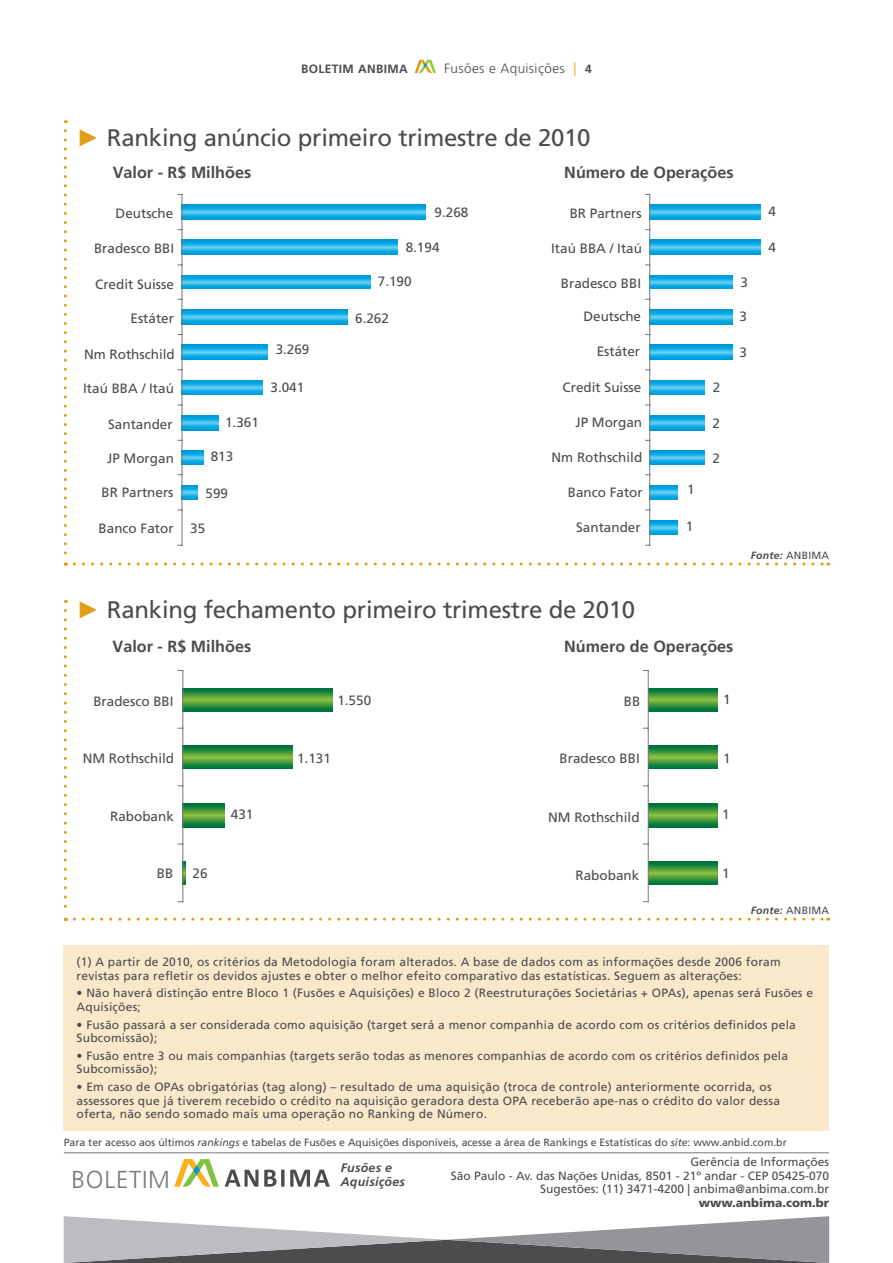
<style>
.page{position:relative;width:893px;height:1263px;background:#fff}
.page>*{position:absolute;margin:0;border:0;box-sizing:border-box;transform-origin:0 0}
.t1{font:300 24.45px "Frutiger CE";letter-spacing:.03em;color:#76787b}
.t2{font:24px "Frutiger";letter-spacing:-.01em;color:#4b4c4d}
.t3{font:700 16.2px "Frutiger";color:#4b4c4d}
.t4{font:13.5px "Frutiger";color:#4b4c4d}
.t5{font:300 13.5px "Frutiger CE";letter-spacing:.03em;color:#4b4c4d}
.t6{font:italic 700 12.45px "Frutiger CE";letter-spacing:.02em;color:#4b4c4d}
.t7{font:12px/13.5px "Frutiger";letter-spacing:.02em;color:#4b4c4d}
.t8{font:12px/13.5px "Frutiger";color:#4b4c4d;text-align:right}
.t9{font:900 12px "Frutiger CE";color:#4b4c4d}
.t10{font:700 12px "Frutiger CE";letter-spacing:.03em;color:#4b4c4d}
.t11{font:10.5px "Frutiger";color:#4b4c4d}
.t12{font:italic 700 10.5px "Frutiger CE";letter-spacing:.02em;color:#4b4c4d}
.s1{color:#e39f13}
.s2{font-family:"Arial";font-weight:700;color:#e39f13}
.s3{font-family:"Frutiger";font-weight:400;font-style:normal}
.s4{font-style:italic}
</style>
<div class="page">
<svg style="left:64px;top:1216px;width:765px;height:47px"></svg>
<svg style="left:415px;top:60px;width:21px;height:13px"></svg>
<svg style="left:225px;top:1169px;width:105px;height:18px"></svg>
<svg style="left:174px;top:1159px;width:45px;height:28px"></svg>
<hr style="left:64px;top:1152px;width:765px;height:1px;background:#76787b">
<svg style="left:183px;top:861px;width:3px;height:24px"></svg>
<svg style="left:183px;top:803px;width:41px;height:24px"></svg>
<svg style="left:183px;top:746px;width:109px;height:23px;background:#3b953e"></svg>
<svg style="left:183px;top:688px;width:149px;height:23px;background:#3b943e"></svg>
<hr style="left:182px;top:670px;width:1px;height:232px;background:#76787b">
<svg style="left:649px;top:861px;width:68px;height:24px;background:#38933d"></svg>
<svg style="left:649px;top:803px;width:68px;height:24px;background:#3a943d"></svg>
<svg style="left:649px;top:746px;width:68px;height:23px;background:#3b953e"></svg>
<svg style="left:649px;top:688px;width:68px;height:23px;background:#3b943e"></svg>
<hr style="left:648px;top:670px;width:1px;height:232px;background:#76787b">
<svg style="left:74px;top:918px;width:755px;height:3px"></svg>
<svg style="left:64px;top:610px;width:3px;height:311px"></svg>
<svg style="left:182px;top:485px;width:15px;height:15px"></svg>
<svg style="left:182px;top:451px;width:22px;height:13px"></svg>
<svg style="left:182px;top:415px;width:36px;height:15px"></svg>
<svg style="left:182px;top:380px;width:80px;height:15px"></svg>
<svg style="left:182px;top:345px;width:86px;height:14px"></svg>
<svg style="left:182px;top:310px;width:165px;height:14px;background:#1eb0e6"></svg>
<svg style="left:182px;top:275px;width:189px;height:14px;background:#1daee6"></svg>
<svg style="left:182px;top:240px;width:216px;height:15px;background:#1daee6"></svg>
<svg style="left:182px;top:205px;width:243px;height:14px;background:#1fb0e6"></svg>
<hr style="left:181px;top:194px;width:1px;height:351px;background:#76787b">
<svg style="left:650px;top:520px;width:28px;height:15px"></svg>
<svg style="left:650px;top:485px;width:28px;height:15px"></svg>
<svg style="left:650px;top:451px;width:54px;height:13px"></svg>
<svg style="left:650px;top:415px;width:54px;height:15px"></svg>
<svg style="left:650px;top:380px;width:54px;height:15px"></svg>
<svg style="left:650px;top:345px;width:82px;height:14px"></svg>
<svg style="left:650px;top:310px;width:82px;height:14px"></svg>
<svg style="left:650px;top:275px;width:82px;height:14px"></svg>
<svg style="left:650px;top:240px;width:110px;height:15px;background:#1daee5"></svg>
<svg style="left:650px;top:205px;width:110px;height:14px;background:#1fb0e6"></svg>
<hr style="left:649px;top:194px;width:1px;height:351px;background:#76787b">
<svg style="left:74px;top:563px;width:755px;height:3px"></svg>
<svg style="left:64px;top:131px;width:3px;height:435px"></svg>
<div style="left:64px;top:945px;width:765px;height:185px;background:#f9e8ca"></div>
<p class="t10" style="left:301px;top:62px;width:108px">BOLETIM ANBIMA</p>
<p class="t5" style="left:444px;top:61px;width:134px">Fusões e Aquisições <span class="s1">|</span></p>
<h2 class="t2" style="left:77px;top:123px;width:516px"><span class="s2">►</span> Ranking anúncio primeiro trimestre de 2010</h2>
<h3 class="t3" style="left:113px;top:162px;width:140px">Valor - R$ Milhões</h3>
<h3 class="t3" style="left:564px;top:162px;width:171px">Número de Operações</h3>
<p class="t4" style="left:116px;top:205px;width:59px">Deutsche</p>
<p class="t4" style="left:435px;top:204px;width:35px">9.268</p>
<p class="t4" style="left:570px;top:205px;width:74px">BR Partners</p>
<p class="t4" style="left:94px;top:241px;width:82px">Bradesco BBI</p>
<p class="t4" style="left:406px;top:240px;width:35px">8.194</p>
<p class="t4" style="left:551px;top:240px;width:92px">Itaú BBA / Itaú</p>
<p class="t4" style="left:95px;top:276px;width:80px">Credit Suisse</p>
<p class="t4" style="left:378px;top:273px;width:35px">7.190</p>
<p class="t4" style="left:561px;top:275px;width:82px">Bradesco BBI</p>
<p class="t4" style="left:740px;top:274px;width:9px">3</p>
<p class="t4" style="left:131px;top:310px;width:45px">Estáter</p>
<p class="t4" style="left:355px;top:310px;width:35px">6.262</p>
<p class="t4" style="left:583px;top:308px;width:59px">Deutsche</p>
<p class="t4" style="left:739px;top:309px;width:9px">3</p>
<p class="t4" style="left:84px;top:346px;width:92px">Nm Rothschild</p>
<p class="t4" style="left:276px;top:341px;width:35px">3.269</p>
<p class="t4" style="left:597px;top:344px;width:45px">Estáter</p>
<p class="t4" style="left:739px;top:345px;width:9px">3</p>
<p class="t4" style="left:83px;top:381px;width:92px">Itaú BBA / Itaú</p>
<p class="t4" style="left:271px;top:379px;width:35px">3.041</p>
<p class="t4" style="left:563px;top:380px;width:80px">Credit Suisse</p>
<p class="t4" style="left:713px;top:380px;width:9px">2</p>
<p class="t4" style="left:108px;top:416px;width:66px">Santander</p>
<p class="t4" style="left:225px;top:414px;width:35px">1.361</p>
<p class="t4" style="left:575px;top:414px;width:68px">JP Morgan</p>
<p class="t4" style="left:713px;top:415px;width:9px">2</p>
<p class="t4" style="left:107px;top:450px;width:68px">JP Morgan</p>
<p class="t4" style="left:102px;top:485px;width:74px">BR Partners</p>
<p class="t4" style="left:211px;top:448px;width:24px">813</p>
<p class="t4" style="left:206px;top:485px;width:24px">599</p>
<p class="t4" style="left:551px;top:450px;width:92px">Nm Rothschild</p>
<p class="t4" style="left:568px;top:484px;width:77px">Banco Fator</p>
<p class="t4" style="left:687px;top:481px;width:9px">1</p>
<p class="t4" style="left:713px;top:450px;width:9px">2</p>
<p class="t4" style="left:99px;top:520px;width:77px">Banco Fator</p>
<p class="t4" style="left:190px;top:520px;width:17px">35</p>
<p class="t4" style="left:576px;top:519px;width:66px">Santander</p>
<p class="t4" style="left:686px;top:518px;width:9px">1</p>
<p class="t4" style="left:768px;top:204px;width:9px">4</p>
<p class="t4" style="left:768px;top:239px;width:9px">4</p>
<h2 class="t2" style="left:77px;top:595px;width:560px"><span class="s2">►</span> Ranking fechamento primeiro trimestre de 2010</h2>
<h3 class="t3" style="left:113px;top:637px;width:140px">Valor - R$ Milhões</h3>
<h3 class="t3" style="left:564px;top:637px;width:171px">Número de Operações</h3>
<p class="t4" style="left:93px;top:693px;width:82px">Bradesco BBI</p>
<p class="t4" style="left:337px;top:693px;width:35px">1.550</p>
<p class="t4" style="left:624px;top:694px;width:18px">BB</p>
<p class="t4" style="left:723px;top:692px;width:9px">1</p>
<p class="t12" style="left:751px;top:549px;width:80px">Fonte: <span class="s3">ANBIMA</span></p>
<p class="t4" style="left:83px;top:751px;width:93px">NM Rothschild</p>
<p class="t4" style="left:297px;top:750px;width:35px">1.131</p>
<p class="t4" style="left:560px;top:751px;width:82px">Bradesco BBI</p>
<p class="t4" style="left:723px;top:750px;width:9px">1</p>
<p class="t4" style="left:110px;top:808px;width:65px">Rabobank</p>
<p class="t4" style="left:231px;top:806px;width:24px">431</p>
<p class="t4" style="left:548px;top:809px;width:93px">NM Rothschild</p>
<p class="t4" style="left:722px;top:807px;width:9px">1</p>
<p class="t4" style="left:157px;top:865px;width:18px">BB</p>
<p class="t4" style="left:193px;top:865px;width:17px">26</p>
<p class="t4" style="left:575px;top:867px;width:65px">Rabobank</p>
<p class="t4" style="left:722px;top:865px;width:9px">1</p>
<p class="t12" style="left:751px;top:904px;width:80px">Fonte: <span class="s3">ANBIMA</span></p>
<p class="t7" style="left:77px;top:955px;width:706px">(1) A partir de 2010, os critérios da Metodologia foram alterados. A base de dados com as informações desde 2006 foram revistas para refletir os devidos ajustes e obter o melhor efeito comparativo das estatísticas. Seguem as alterações:</p>
<p class="t7" style="left:77px;top:986px;width:738px">• Não haverá distinção entre Bloco 1 (Fusões e Aquisições) e Bloco 2 (Reestruturações Societárias + OPAs), apenas será Fusões e<br>Aquisições;</p>
<p class="t7" style="left:77px;top:1018px;width:721px">• Fusão passará a ser considerada como aquisição (target será a menor companhia de acordo com os critérios definidos pela<br>Subcomissão);</p>
<p class="t7" style="left:77px;top:1049px;width:713px">• Fusão entre 3 ou mais companhias (targets serão todas as menores companhias de acordo com os critérios definidos pela<br>Subcomissão);</p>
<p class="t7" style="left:77px;top:1080px;width:705px">• Em caso de OPAs obrigatórias (tag along) – resultado de uma aquisição (troca de controle) anteriormente ocorrida, os assessores que já tiverem recebido o crédito na aquisição geradora desta OPA receberão ape-nas o crédito do valor dessa oferta, não sendo somado mais uma operação no Ranking de Número.</p>
<p class="t11" style="left:64px;top:1136px;width:724px">Para ter acesso aos últimos <span class="s4">rankings</span> e tabelas de Fusões e Aquisições disponíveis, acesse a área de Rankings e Estatísticas do <span class="s4">site</span>: www.anbid.com.br</p>
<p class="t6" style="left:341px;top:1160px;width:53px">Fusões e</p>
<h1 class="t1" style="left:72px;top:1165px;width:84px">Boletim</h1>
<p class="t6" style="left:341px;top:1174px;width:66px">Aquisições</p>
<p class="t8" style="left:451px;top:1155px;width:380px">Gerência de Informações<br>São Paulo - Av. das Nações Unidas, 8501 - 21º andar - CEP 05425-070<br>Sugestões: (11) 3471-4200 | anbima@anbima.com.br</p>
<p class="t9" style="left:699px;top:1195px;width:132px">www.anbima.com.br</p>
</div>
